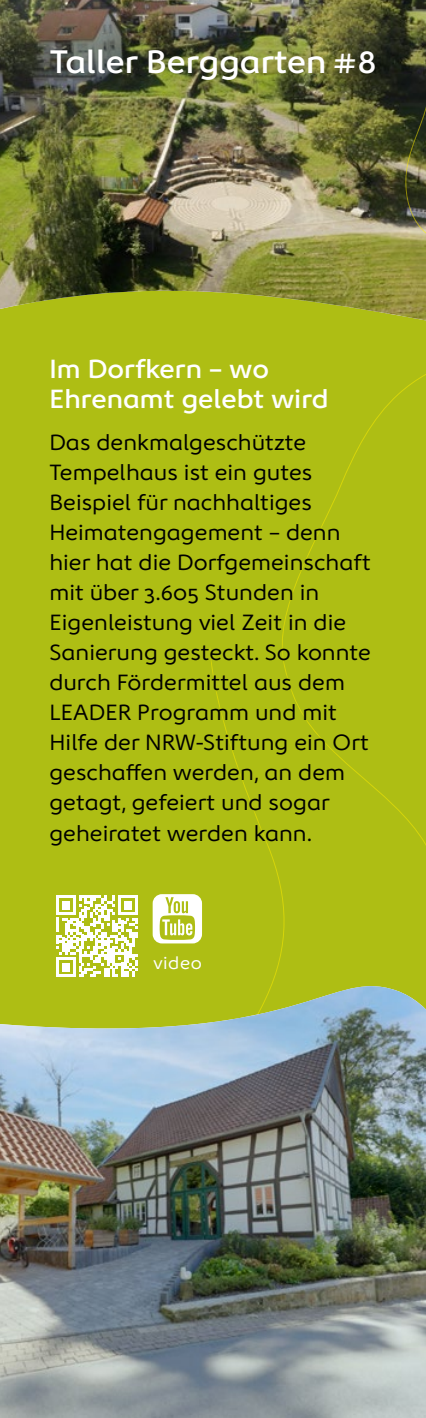
<style>
.page{position:relative;width:426px;height:1418px;background:#fff}
.page>*{position:absolute;margin:0;border:0;box-sizing:border-box;transform-origin:0 0}
.t1{font:600 32.5px "Neio Bunola";color:#fff}
.t2{font:600 26.25px/30px "Neio Bunola";color:#fff}
.t3{font:22px/30px "Neio Bunola";color:#000}
.t4{font:17.5px "Neio Bunola";letter-spacing:.035em;color:#fff}
</style>
<div class="page">
<img style="left:0;top:0;width:425px;height:965px">
<img style="left:0;top:965px;width:425px;height:452px">
<img style="left:0;top:986px;width:425px;height:50px">
<img style="left:0;top:10px;width:422px;height:107px">
<div style="left:45px;top:353px;width:330px;height:497px;background:#aebe14"></div>
<div style="left:327px;top:44px;width:65px;height:48px;background:#000;opacity:.75"></div>
<div style="left:152px;top:894px;width:50px;height:49px;background:#aebe14"></div>
<h1 class="t1" style="left:50px;top:40px;width:327px">Taller Berggarten #8</h1>
<p class="t2" style="left:49px;top:354px;width:280px">Im Dorfkern – wo<br>Ehrenamt gelebt wird</p>
<p class="t3" style="left:49px;top:428px;width:323px">Das denkmalgeschützte<br>Tempelhaus ist ein gutes<br>Beispiel für nachhaltiges<br>Heimatengagement – denn hier hat die Dorfgemeinschaft mit über 3.605 Stunden in<br>Eigenleistung viel Zeit in die<br>Sanierung gesteckt. So konnte durch Fördermittel aus dem<br>LEADER Programm und mit<br>Hilfe der NRW-Stiftung ein Ort geschaffen werden, an dem getagt, gefeiert und sogar geheiratet werden kann.</p>
<p class="t4" style="left:153px;top:951px;width:50px">video</p>
</div>
